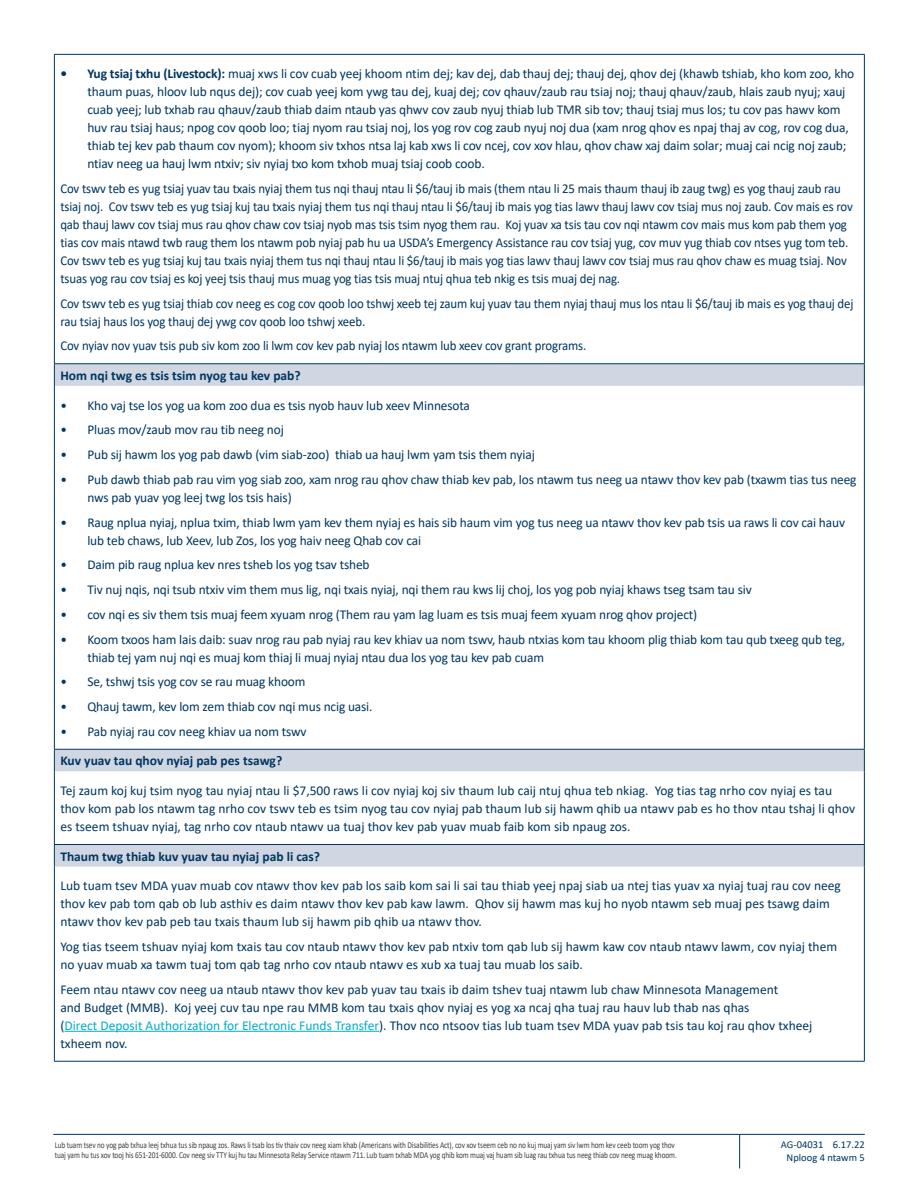
<style>
.page{position:relative;width:918px;height:1188px;background:#fff}
.page>*{position:absolute;margin:0;border:0;box-sizing:border-box;transform-origin:0 0}
.t1{font:13.5px/18px "Calibri";letter-spacing:-.01em;color:#003660}
.t2{font:13.5px/18px "Calibri";letter-spacing:-.01em;color:#003660;scale:.95 1}
.t3{font:700 13.5px "Calibri";color:#003660}
.t4{font:10.5px/12.8px "Calibri";color:#003660;text-align:center}
.t5{font:9px/10.5px "Calibri";letter-spacing:-.015em;color:#414042;scale:.82 1}
.s1{font-weight:700}
.s2{color:#00accd}
</style>
<div class="page">
<svg style="left:55px;top:364px;width:809px;height:503px"></svg>
<svg style="left:864px;top:364px;width:1px;height:22px"></svg>
<svg style="left:864px;top:750px;width:1px;height:21px"></svg>
<hr style="left:864px;top:771px;width:1px;height:73px;background:#003660">
<svg style="left:864px;top:845px;width:1px;height:22px"></svg>
<hr style="left:864px;top:867px;width:1px;height:194px;background:#003660">
<svg style="left:54px;top:364px;width:1px;height:22px"></svg>
<svg style="left:54px;top:750px;width:1px;height:21px"></svg>
<svg style="left:54px;top:845px;width:1px;height:22px"></svg>
<hr style="left:54px;top:844px;width:811px;height:1px;background:#003660">
<hr style="left:54px;top:771px;width:1px;height:73px;background:#003660">
<hr style="left:54px;top:867px;width:1px;height:194px;background:#003660">
<hr style="left:54px;top:1061px;width:811px;height:1px;background:#003660">
<hr style="left:54px;top:386px;width:1px;height:363px;background:#003660">
<hr style="left:864px;top:386px;width:1px;height:363px;background:#003660">
<hr style="left:54px;top:749px;width:811px;height:1px;background:#003660">
<hr style="left:54px;top:54px;width:811px;height:1px;background:#003660">
<hr style="left:54px;top:55px;width:1px;height:308px;background:#003660">
<hr style="left:864px;top:55px;width:1px;height:308px;background:#003660">
<hr style="left:54px;top:363px;width:811px;height:1px;background:#003660">
<hr style="left:64px;top:1031px;width:315px;height:1px;background:#00accd">
<hr style="left:739px;top:1134px;width:1px;height:34px;background:#003660">
<hr style="left:53px;top:1134px;width:812px;height:1px;background:#003660">
<p class="t1" style="left:87px;top:64px;width:769px;text-indent:-27px"><span class="s1">• Yug tsiaj txhu (Livestock):</span> muaj xws li cov cuab yeej khoom ntim dej; kav dej, dab thauj dej; thauj dej, qhov dej (khawb tshiab, kho kom zoo, kho thaum puas, hloov lub nqus dej); cov cuab yeej kom ywg tau dej, kuaj dej; cov qhauv/zaub rau tsiaj noj; thauj qhauv/zaub, hlais zaub nyuj; xauj cuab yeej; lub txhab rau qhauv/zaub thiab daim ntaub yas qhwv cov zaub nyuj thiab lub TMR sib tov; thauj tsiaj mus los; tu cov pas hawv kom huv rau tsiaj haus; npog cov qoob loo; tiaj nyom rau tsiaj noj, los yog rov cog zaub nyuj noj dua (xam nrog qhov es npaj thaj av cog, rov cog dua, thiab tej kev pab thaum cov nyom); khoom siv txhos ntsa laj kab xws li cov ncej, cov xov hlau, qhov chaw xaj daim solar; muaj cai ncig noj zaub; ntiav neeg ua hauj lwm ntxiv; siv nyiaj txo kom txhob muaj tsiaj coob coob.</p>
<p class="t2" style="left:60px;top:179px;width:836px">Cov tswv teb es yug tsiaj yuav tau txais nyiaj them tus nqi thauj ntau li $6/tauj ib mais (them ntau li 25 mais thaum thauj ib zaug twg) es yog thauj zaub rau tsiaj noj. Cov tswv teb es yug tsiaj kuj tau txais nyiaj them tus nqi thauj ntau li $6/tauj ib mais yog tias lawv thauj lawv cov tsiaj mus noj zaub. Cov mais es rov qab thauj lawv cov tsiaj mus rau qhov chaw cov tsiaj nyob mas tsis tsim nyog them rau. Koj yuav xa tsis tau cov nqi ntawm cov mais mus kom pab them yog tias cov mais ntawd twb raug them los ntawm pob nyiaj pab hu ua USDA’s Emergency Assistance rau cov tsiaj yug, cov muv yug thiab cov ntses yug tom teb.<br>Cov tswv teb es yug tsiaj kuj tau txais nyiaj them tus nqi thauj ntau li $6/tauj ib mais yog tias lawv thauj lawv cov tsiaj mus rau qhov chaw es muag tsiaj. Nov tsuas yog rau cov tsiaj es koj yeej tsis thauj mus muag yog tias tsis muaj ntuj qhua teb nkig es tsis muaj dej nag.</p>
<p class="t2" style="left:60px;top:294px;width:836px">Cov tswv teb es yug tsiaj thiab cov neeg es cog cov qoob loo tshwj xeeb tej zaum kuj yuav tau them nyiaj thauj mus los ntau li $6/tauj ib mais es yog thauj dej rau tsiaj haus los yog thauj dej ywg cov qoob loo tshwj xeeb.</p>
<p class="t2" style="left:60px;top:336px;width:555px">Cov nyiav nov yuav tsis pub siv kom zoo li lwm cov kev pab nyiaj los ntawm lub xeev cov grant programs.</p>
<p class="t3" style="left:60px;top:366px;width:242px">Hom nqi twg es tsis tsim nyog tau kev pab?</p>
<p class="t1" style="left:60px;top:396px;width:411px">• Kho vaj tse los yog ua kom zoo dua es tsis nyob hauv lub xeev Minnesota</p>
<p class="t1" style="left:60px;top:420px;width:225px">• Pluas mov/zaub mov rau tib neeg noj</p>
<p class="t1" style="left:60px;top:445px;width:476px">• Pub sij hawm los yog pab dawb (vim siab-zoo) thiab ua hauj lwm yam tsis them nyiaj</p>
<p class="t1" style="left:87px;top:470px;width:771px;text-indent:-27px">• Pub dawb thiab pab rau vim yog siab zoo, xam nrog rau qhov chaw thiab kev pab, los ntawm tus neeg ua ntawv thov kev pab (txawm tias tus neeg nws pab yuav yog leej twg los tsis hais)</p>
<p class="t1" style="left:87px;top:513px;width:759px;text-indent:-27px">• Raug nplua nyiaj, nplua txim, thiab lwm yam kev them nyiaj es hais sib haum vim yog tus neeg ua ntawv thov kev pab tsis ua raws li cov cai hauv lub teb chaws, lub Xeev, lub Zos, los yog haiv neeg Qhab cov cai</p>
<p class="t1" style="left:60px;top:555px;width:311px">• Daim pib raug nplua kev nres tsheb los yog tsav tsheb</p>
<p class="t1" style="left:60px;top:580px;width:693px">• Tiv nuj nqis, nqi tsub ntxiv vim them mus lig, nqi txais nyiaj, nqi them rau kws lij choj, los yog pob nyiaj khaws tseg tsam tau siv</p>
<p class="t1" style="left:60px;top:605px;width:638px">• cov nqi es siv them tsis muaj feem xyuam nrog (Them rau yam lag luam es tsis muaj feem xyuam nrog qhov project)</p>
<p class="t1" style="left:87px;top:630px;width:759px;text-indent:-27px">• Koom txoos ham lais daib: suav nrog rau pab nyiaj rau kev khiav ua nom tswv, haub ntxias kom tau khoom plig thiab kom tau qub txeeg qub teg, thiab tej yam nuj nqi es muaj kom thiaj li muaj nyiaj ntau dua los yog tau kev pab cuam</p>
<p class="t1" style="left:60px;top:672px;width:247px">• Se, tshwj tsis yog cov se rau muag khoom</p>
<p class="t1" style="left:60px;top:697px;width:314px">• Qhauj tawm, kev lom zem thiab cov nqi mus ncig uasi.</p>
<p class="t1" style="left:60px;top:722px;width:248px">• Pab nyiaj rau cov neeg khiav ua nom tswv</p>
<p class="t3" style="left:60px;top:751px;width:223px">Kuv yuav tau qhov nyiaj pab pes tsawg?</p>
<p class="t1" style="left:60px;top:781px;width:796px">Tej zaum koj kuj tsim nyog tau nyiaj ntau li $7,500 raws li cov nyiaj koj siv thaum lub caij ntuj qhua teb nkiag. Yog tias tag nrho cov nyiaj es tau thov kom pab los ntawm tag nrho cov tswv teb es tsim nyog tau cov nyiaj pab thaum lub sij hawm qhib ua ntawv pab es ho thov ntau tshaj li qhov es tseem tshuav nyiaj, tag nrho cov ntaub ntawv ua tuaj thov kev pab yuav muab faib kom sib npaug zos.</p>
<p class="t3" style="left:60px;top:847px;width:261px">Thaum twg thiab kuv yuav tau nyiaj pab li cas?</p>
<p class="t1" style="left:60px;top:876px;width:782px">Lub tuam tsev MDA yuav muab cov ntawv thov kev pab los saib kom sai li sai tau thiab yeej npaj siab ua ntej tias yuav xa nyiaj tuaj rau cov neeg thov kev pab tom qab ob lub asthiv es daim ntawv thov kev pab kaw lawm. Qhov sij hawm mas kuj ho nyob ntawm seb muaj pes tsawg daim ntawv thov kev pab peb tau txais thaum lub sij hawm pib qhib ua ntawv thov.</p>
<p class="t1" style="left:60px;top:937px;width:778px">Yog tias tseem tshuav nyiaj kom txais tau cov ntaub ntawv thov kev pab ntxiv tom qab lub sij hawm kaw cov ntaub ntawv lawm, cov nyiaj them no yuav muab xa tawm tuaj tom qab tag nrho cov ntaub ntawv es xub xa tuaj tau muab los saib.</p>
<p class="t1" style="left:60px;top:980px;width:754px">Feem ntau ntawv cov neeg ua ntaub ntawv thov kev pab yuav tau txais ib daim tshev tuaj ntawm lub chaw Minnesota Management<br>and Budget (MMB). Koj yeej cuv tau npe rau MMB kom tau txais qhov nyiaj es yog xa ncaj qha tuaj rau hauv lub thab nas qhas<br>(<span class="s2">Direct Deposit Authorization for Electronic Funds Transfer</span>). Thov nco ntsoov tias lub tuam tsev MDA yuav pab tsis tau koj rau qhov txheej txheem nov.</p>
<p class="t5" style="left:55px;top:1139px;width:760px">Lub tuam tsev no yog pab txhua leej txhua tus sib npaug zos. Raws li tsab los tiv thaiv cov neeg xiam khab (Americans with Disabilities Act), cov xov tseem ceb no no kuj muaj yam siv lwm hom kev ceeb toom yog thov tuaj yam hu tus xov tooj his 651-201-6000. Cov neeg siv TTY kuj hu tau Minnesota Relay Service ntawm 711. Lub tuam txhab MDA yog qhib kom muaj vaj huam sib luag rau txhua tus neeg thiab cov neeg muag khoom.</p>
<p class="t4" style="left:781px;top:1138px;width:85px">AG-04031 6.17.22<br>Nploog 4 ntawm 5</p>
</div>
